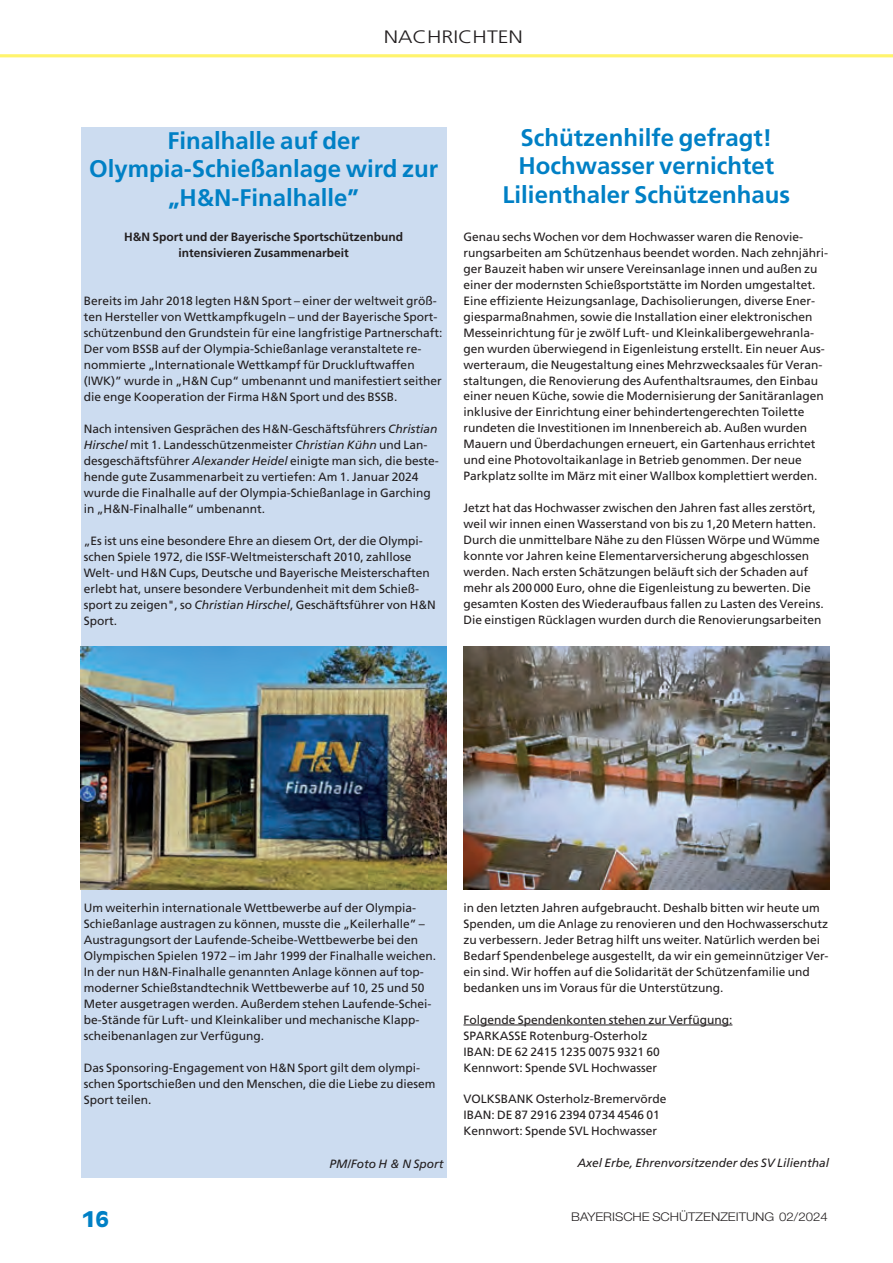
<style>
.page{position:relative;width:893px;height:1263px;background:#fff}
.page>*{position:absolute;margin:0;border:0;box-sizing:border-box;transform-origin:0 0}
.t1{font:700 24px/28.8px "Frutiger LT";color:#0080c5;text-align:center}
.t2{font:900 21px "Antique Olive LT";color:#0080c5}
.t3{font:300 18px "Frutiger LT";color:#231f20;scale:1.2 1}
.t4{font:12px/15.9px "Frutiger LT";color:#231f20}
.t5{font:700 12px/15.9px "Frutiger LT";color:#231f20;text-align:center}
.t6{font:italic 12px "Frutiger LT";color:#231f20}
.t7{font:300 12px "Helvetica Neue LT";color:#231f20;scale:1.1 1}
.s1{font-style:italic}
</style>
<div class="page">
<hr style="left:0;top:54px;width:893px;height:3px;background:#fff46d">
<div style="left:81px;top:128px;width:365px;height:1050px;background:#ccdcf0"></div>
<img style="left:81px;top:646px;width:365px;height:243px">
<hr style="left:463px;top:1025px;width:269px;height:1px;background:#231f20">
<img style="left:463px;top:646px;width:366px;height:243px">
<h3 class="t3" style="left:384px;top:30px;width:118px">NACHRICHTEN</h3>
<h1 class="t1" style="left:89px;top:126px;width:350px">Finalhalle auf der<br>Olympia-Schießanlage wird zur „H&amp;N-Finalhalle”</h1>
<p class="t5" style="left:124px;top:229px;width:281px">H&amp;N Sport und der Bayerische Sportschützenbund intensivieren Zusammenarbeit</p>
<p class="t4" style="left:84px;top:293px;width:360px">Bereits im Jahr 2018 legten H&amp;N Sport – einer der weltweit größ&shy;ten Hersteller von Wettkampfkugeln – und der Bayerische Sport&shy;schützenbund den Grundstein für eine langfristige Partnerschaft:<br>Der vom BSSB auf der Olympia-Schießanlage veranstaltete re&shy;nommierte „Internationale Wettkampf für Druckluftwaffen (IWK)” wurde in „H&amp;N Cup“ umbenannt und manifestiert seither die enge Kooperation der Firma H&amp;N Sport und des BSSB.</p>
<p class="t4" style="left:84px;top:421px;width:357px">Nach intensiven Gesprächen des H&amp;N-Geschäftsführers <span class="s1">Christian Hirschel</span> mit 1. Landesschützenmeister <span class="s1">Christian Kühn</span> und Lan&shy;desgeschäftsführer <span class="s1">Alexander Heidel</span> einigte man sich, die beste&shy;hende gute Zusammenarbeit zu vertiefen: Am 1. Januar 2024 wurde die Finalhalle auf der Olympia-Schießanlage in Garching in „H&amp;N-Finalhalle“ umbenannt.</p>
<p class="t4" style="left:84px;top:533px;width:354px">„Es ist uns eine besondere Ehre an diesem Ort, der die Olympi&shy;schen Spiele 1972, die ISSF-Weltmeisterschaft 2010, zahllose Welt- und H&amp;N Cups, Deutsche und Bayerische Meisterschaften erlebt hat, unsere besondere Verbundenheit mit dem Schieß&shy;sport zu zeigen", so <span class="s1">Christian Hirschel</span>, Geschäftsführer von H&amp;N Sport.</p>
<h1 class="t1" style="left:503px;top:123px;width:289px">Schützenhilfe gefragt!<br>Hochwasser vernichtet<br>Lilienthaler Schützenhaus</h1>
<p class="t4" style="left:463px;top:229px;width:366px">Genau sechs Wochen vor dem Hochwasser waren die Renovie&shy;rungsarbeiten am Schützenhaus beendet worden. Nach zehnjähri&shy;ger Bauzeit haben wir unsere Vereinsanlage innen und außen zu einer der modernsten Schießsportstätte im Norden umgestaltet.<br>Eine effiziente Heizungsanlage, Dachisolierungen, diverse Ener&shy;giesparmaßnahmen, sowie die Installation einer elektronischen Messeinrichtung für je zwölf Luft- und Kleinkalibergewehranla&shy;gen wurden überwiegend in Eigenleistung erstellt. Ein neuer Aus&shy;werteraum, die Neugestaltung eines Mehrzwecksaales für Veran&shy;staltungen, die Renovierung des Aufenthaltsraumes, den Einbau einer neuen Küche, sowie die Modernisierung der Sanitäranlagen inklusive der Einrichtung einer behindertengerechten Toilette rundeten die Investitionen im Innenbereich ab. Außen wurden Mauern und Überdachungen erneuert, ein Gartenhaus errichtet und eine Photovoltaikanlage in Betrieb genommen. Der neue Parkplatz sollte im März mit einer Wallbox komplettiert werden.</p>
<p class="t4" style="left:463px;top:500px;width:362px">Jetzt hat das Hochwasser zwischen den Jahren fast alles zerstört, weil wir innen einen Wasserstand von bis zu 1,20 Metern hatten.<br>Durch die unmittelbare Nähe zu den Flüssen Wörpe und Wümme konnte vor Jahren keine Elementarversicherung abgeschlossen werden. Nach ersten Schätzungen beläuft sich der Schaden auf mehr als 200 000 Euro, ohne die Eigenleistung zu bewerten. Die gesamten Kosten des Wiederaufbaus fallen zu Lasten des Vereins.<br>Die einstigen Rücklagen wurden durch die Renovierungsarbeiten</p>
<p class="t4" style="left:84px;top:900px;width:354px">Um weiterhin internationale Wettbewerbe auf der Olympia-Schießanlage austragen zu können, musste die „Keilerhalle” – Austragungsort der Laufende-Scheibe-Wettbewerbe bei den Olympischen Spielen 1972 – im Jahr 1999 der Finalhalle weichen.<br>In der nun H&amp;N-Finalhalle genannten Anlage können auf top&shy;moderner Schießstandtechnik Wettbewerbe auf 10, 25 und 50<br>Meter ausgetragen werden. Außerdem stehen Laufende-Schei&shy;be-Stände für Luft- und Kleinkaliber und mechanische Klapp&shy;scheibenanlagen zur Verfügung.</p>
<p class="t4" style="left:84px;top:1060px;width:353px">Das Sponsoring-Engagement von H&amp;N Sport gilt dem olympi&shy;schen Sportschießen und den Menschen, die die Liebe zu diesem<br>Sport teilen.</p>
<p class="t6" style="left:329px;top:1159px;width:116px">PM/Foto H &amp; N Sport</p>
<p class="t4" style="left:463px;top:900px;width:367px">in den letzten Jahren aufgebraucht. Deshalb bitten wir heute um Spenden, um die Anlage zu renovieren und den Hochwasserschutz zu verbessern. Jeder Betrag hilft uns weiter. Natürlich werden bei Bedarf Spendenbelege ausgestellt, da wir ein gemeinnütziger Ver&shy;ein sind. Wir hoffen auf die Solidarität der Schützenfamilie und bedanken uns im Voraus für die Unterstützung.</p>
<p class="t4" style="left:463px;top:1011px;width:270px">Folgende Spendenkonten stehen zur Verfügung:<br>SPARKASSE Rotenburg-Osterholz<br>IBAN: DE 62 2415 1235 0075 9321 60<br>Kennwort: Spende SVL Hochwasser</p>
<p class="t4" style="left:463px;top:1091px;width:205px">VOLKSBANK Osterholz-Bremervörde<br>IBAN: DE 87 2916 2394 0734 4546 01<br>Kennwort: Spende SVL Hochwasser</p>
<p class="t6" style="left:577px;top:1158px;width:253px">Axel Erbe, Ehrenvorsitzender des SV Lilienthal</p>
<h2 class="t2" style="left:82px;top:1211px;width:28px">16</h2>
<p class="t7" style="left:571px;top:1213px;width:235px">BAYERISCHE SCHÜTZENZEITUNG 02/2024</p>
</div>
